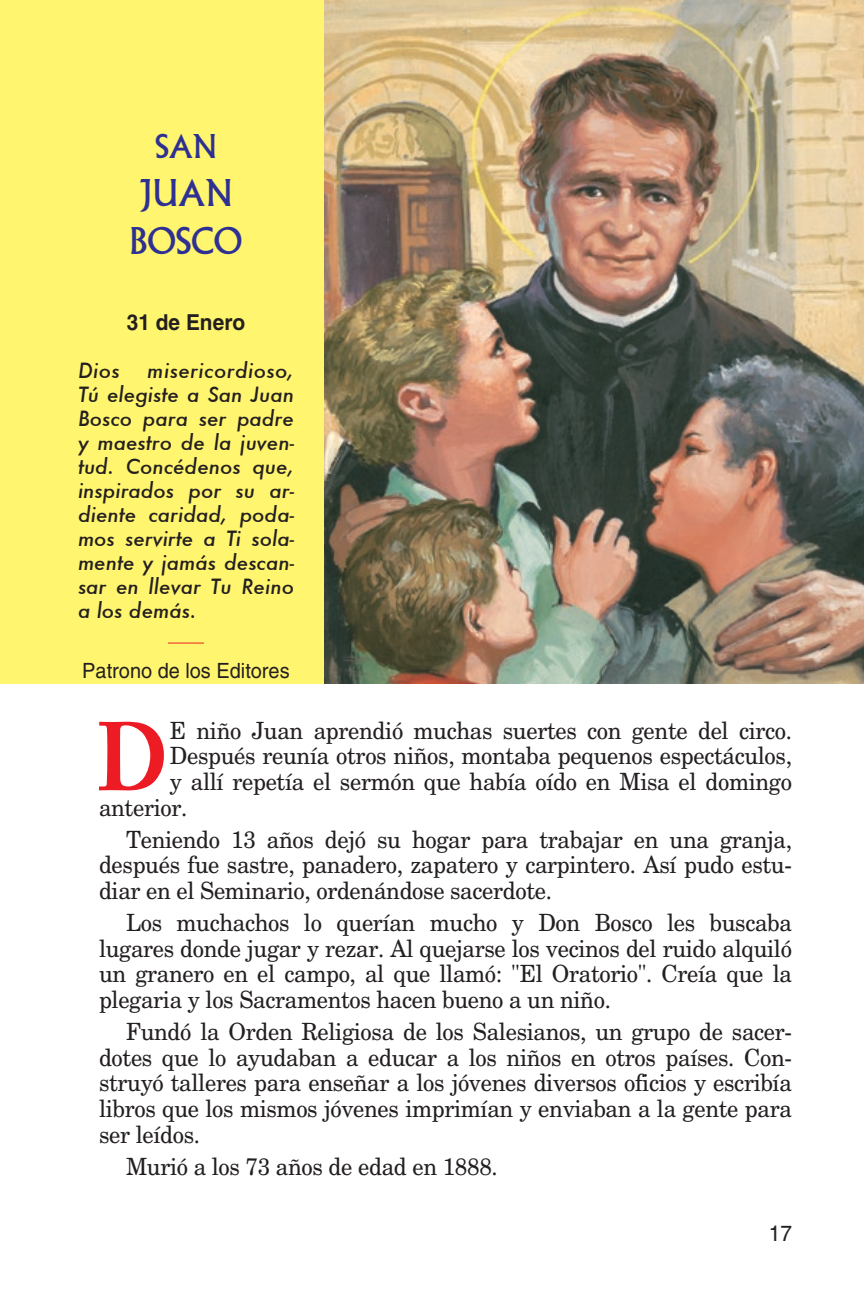
<style>
.page{position:relative;width:864px;height:1296px;background:#fff}
.page>*{position:absolute;margin:0;border:0;box-sizing:border-box;transform-origin:0 0}
.t1{font:700 96.2px "Adobe Caslon Pro";color:#ed1c24;scale:.88 1}
.t2{font:36px/48px "Albertus";color:#2e3092;scale:.95 1}
.t3{font:32px "Albertus";color:#2e3092;scale:.95 1}
.t4{font:23.8px/25.8px "New Century Schlbk";letter-spacing:-.015em;color:#231f20;text-align:justify;scale:.95 1}
.t5{font:700 22px "Helvetica";color:#231f20;scale:.95 1}
.t6{font:22px "Helvetica";color:#231f20;scale:.95 1}
.t7{font:21px "Helvetica";color:#231f20;scale:.95 1}
.t8{font:italic 500 20.4px/24px "Futura";color:#231f20;text-align:justify}
</style>
<div class="page">
<img style="left:324px;top:0;width:540px;height:684px">
<div style="left:0;top:0;width:324px;height:684px;background:#fff56e"></div>
<hr style="left:168px;top:643px;width:36px;height:1px;background:#ed1c24">
<h3 class="t3" style="left:155px;top:128px;width:67px">SAN</h3>
<h2 class="t2" style="left:130px;top:170px;width:110px">JUAN<br>BOSCO</h2>
<p class="t5" style="left:127px;top:309px;width:126px">31 de Enero</p>
<p class="t8" style="left:78px;top:358px;width:218px;text-indent:69px">misericordioso, Tú elegiste a San Juan Bosco para ser padre y maestro de la juven&shy;tud. Concédenos que, inspirados por su ar&shy;diente caridad, poda&shy;mos servirte a Ti sola&shy;mente y jamás descan&shy;sar en llevar Tu Reino a los demás.</p>
<p class="t8" style="left:78px;top:358px;width:43px">Dios</p>
<p class="t7" style="left:82px;top:659px;width:220px">Patrono de los Editores</p>
<h1 class="t1" style="left:97px;top:701px;width:82px">D</h1>
<p class="t4" style="left:170px;top:717px;width:656px">E niño Juan aprendió muchas suertes con gente del circo.</p>
<p class="t4" style="left:170px;top:742px;width:656px">Después reunía otros niños, montaba pequenos espectáculos,</p>
<p class="t4" style="left:170px;top:768px;width:656px">y allí repetía el sermón que había oído en Misa el domingo</p>
<p class="t4" style="left:99px;top:794px;width:95px">anterior.</p>
<p class="t4" style="left:99px;top:826px;width:731px;text-indent:27px">Teniendo 13 años dejó su hogar para trabajar en una granja, después fue sastre, panadero, zapatero y carpintero. Así pudo estu&shy;diar en el Seminario, ordenándose sacerdote.</p>
<p class="t4" style="left:99px;top:909px;width:731px;text-indent:27px">Los muchachos lo querían mucho y Don Bosco les buscaba lugares donde jugar y rezar. Al quejarse los vecinos del ruido alquiló un granero en el campo, al que llamó: "El Oratorio". Creía que la plegaria y los Sacramentos hacen bueno a un niño.</p>
<p class="t4" style="left:99px;top:1018px;width:731px;text-indent:27px">Fundó la Orden Religiosa de los Salesianos, un grupo de sacer&shy;dotes que lo ayudaban a educar a los niños en otros países. Con&shy;struyó talleres para enseñar a los jóvenes diversos oficios y escribía libros que los mismos jóvenes imprimían y enviaban a la gente para ser leídos.</p>
<p class="t4" style="left:126px;top:1153px;width:393px">Murió a los 73 años de edad en 1888.</p>
<p class="t6" style="left:769px;top:1221px;width:26px">17</p>
</div>
